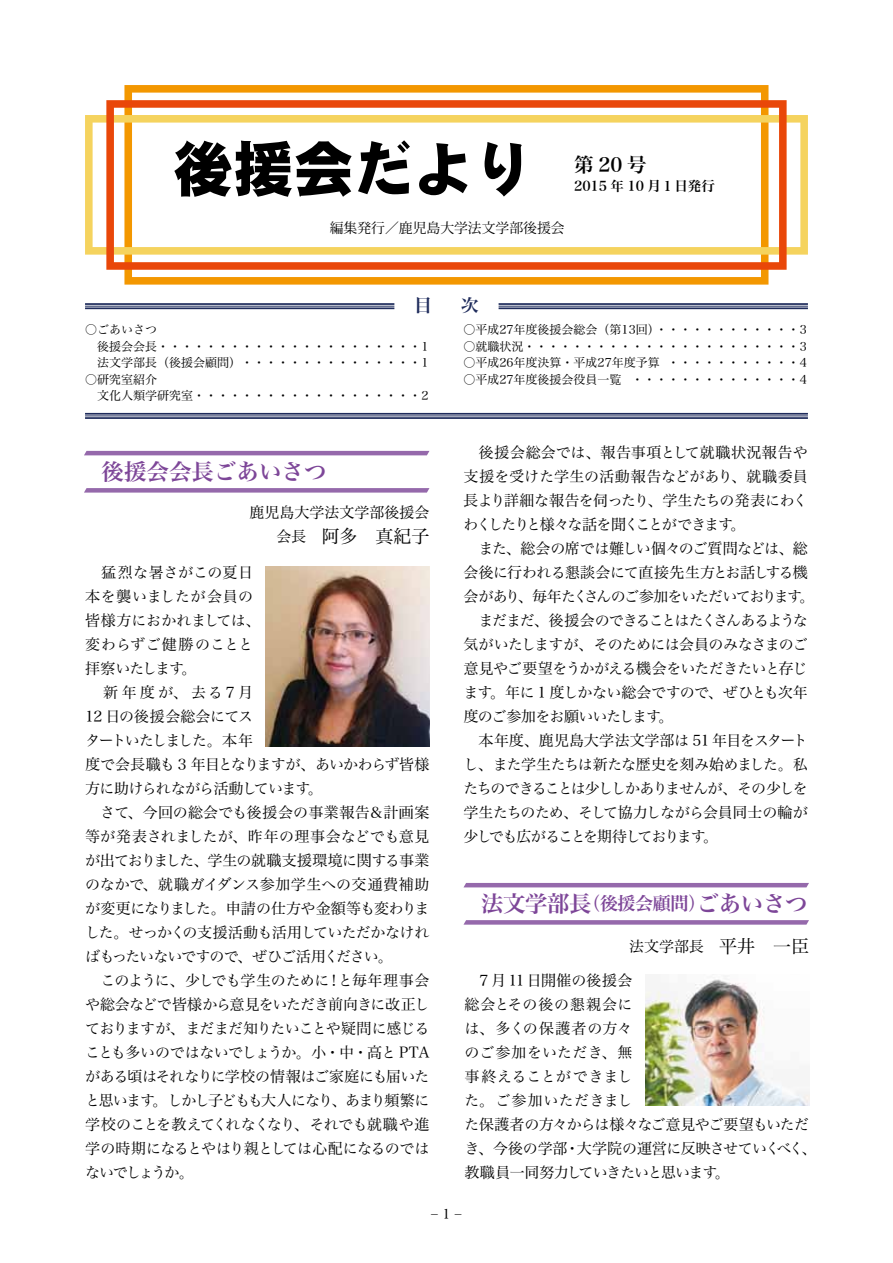
<style>
.page{position:relative;width:893px;height:1263px;background:#fff}
.page>*{position:absolute;margin:0;border:0;box-sizing:border-box;transform-origin:0 0}
.t1{font:22.5px "Hira Min Pro W6";letter-spacing:-.02em;color:#7d4698}
.t2{font:22.5px "Hira Min Pro W6";color:#7d4698}
.t3{font:19.5px "Hira Min Pro W6";color:#000}
.t4{font:18px "Hira Min Pro W3";color:#000}
.t5{font:18px "Hira Min Pro W6";color:#1f2c5c}
.t6{font:15px/24px "Hira Min Pro W3";letter-spacing:-.035em;color:#000}
.t7{font:15px/24px "Hira Min Pro W3";letter-spacing:-.005em;color:#000}
.t8{font:15px "Hira Min Pro W3";color:#000}
.t9{font:13.8px "Koz Min Std";color:#000}
.t10{font:13.5px "Hira Min Pro W6";color:#000}
.t11{font:13.5px "Hira Min Pro W3";color:#000}
.t12{font:12px/16.5px "Hira Min Pro W3";color:#000}
.s1{font-size:15px}
.s2{font-size:18px}
</style>
<div class="page">
<svg style="left:84px;top:451px;width:345px;height:4px"></svg>
<svg style="left:464px;top:883px;width:345px;height:4px"></svg>
<svg style="left:84px;top:488px;width:345px;height:5px;background:#9f78b3"></svg>
<svg style="left:463px;top:920px;width:346px;height:5px;background:#a078b3"></svg>
<img style="left:266px;top:566px;width:163px;height:180px">
<img style="left:645px;top:976px;width:164px;height:129px">
<svg style="left:124px;top:85px;width:644px;height:200px"></svg>
<svg style="left:85px;top:115px;width:723px;height:140px"></svg>
<svg style="left:106px;top:100px;width:681px;height:170px"></svg>
<svg style="left:174px;top:140px;width:178px;height:57px"></svg>
<svg style="left:358px;top:140px;width:52px;height:54px"></svg>
<svg style="left:419px;top:143px;width:49px;height:52px"></svg>
<svg style="left:485px;top:142px;width:37px;height:55px"></svg>
<hr style="left:85px;top:307px;width:309px;height:2px;background:#1f2c5c">
<hr style="left:85px;top:306px;width:309px;height:1px;background:#1f2c5c">
<hr style="left:85px;top:303px;width:309px;height:2px;background:#1f2c5c">
<hr style="left:499px;top:307px;width:309px;height:2px;background:#1f2c5c">
<hr style="left:499px;top:306px;width:309px;height:1px;background:#1f2c5c">
<hr style="left:499px;top:303px;width:309px;height:2px;background:#1f2c5c">
<hr style="left:85px;top:417px;width:723px;height:2px;background:#1f2c5c">
<hr style="left:85px;top:415px;width:723px;height:1px;background:#1f2c5c">
<hr style="left:85px;top:413px;width:723px;height:2px;background:#1f2c5c">
<h2 class="t3" style="left:574px;top:148px;width:74px">第20号</h2>
<p class="t10" style="left:574px;top:174px;width:142px">2015 年 10 月１日発行</p>
<p class="t9" style="left:330px;top:220px;width:236px">編集発行／鹿児島大学法文学部後援会</p>
<p class="t5" style="left:414px;top:289px;width:66px">目　次</p>
<p class="t12" style="left:97px;top:321px;width:333px;text-indent:-12px">○ごあいさつ<br>後援会会長・・・・・・・・・・・・・・・・・・・・・・1法文学部長（後援会顧問）・・・・・・・・・・・・・・・1</p>
<p class="t12" style="left:97px;top:370px;width:333px;text-indent:-12px">○研究室紹介<br>文化人類学研究室・・・・・・・・・・・・・・・・・・・2</p>
<p class="t12" style="left:463px;top:321px;width:345px">○平成27年度後援会総会（第13回）・・・・・・・・・・・・3</p>
<p class="t12" style="left:463px;top:337px;width:345px">○就職状況・・・・・・・・・・・・・・・・・・・・・・・3</p>
<p class="t12" style="left:463px;top:354px;width:345px">○平成26年度決算・平成27年度予算 ・・・・・・・・・・・4</p>
<p class="t12" style="left:463px;top:370px;width:345px">○平成27年度後援会役員一覧 ・・・・・・・・・・・・・・4</p>
<h1 class="t2" style="left:102px;top:452px;width:226px">後援会会長ごあいさつ</h1>
<p class="t8" style="left:249px;top:500px;width:181px">鹿児島大学法文学部後援会</p>
<p class="t4" style="left:276px;top:521px;width:154px"><span class="s1">会長　</span>阿多　真紀子</p>
<p class="t6" style="left:85px;top:559px;width:346px">　猛烈な暑さがこの夏日<br>本を襲いましたが会員の<br>皆様方におかれましては、<br>変わらずご健勝のことと<br>拝察いたします。<br>　新年度が、去る7月<br>12 日の後援会総会にてス<br>タートいたしました。本年<br>度で会長職も 3 年目となりますが、あいかわらず皆様方に助けられながら活動しています。<br>　さて、今回の総会でも後援会の事業報告＆計画案等が発表されましたが、昨年の理事会などでも意見が出ておりました、学生の就職支援環境に関する事業のなかで、就職ガイダンス参加学生への交通費補助が変更になりました。申請の仕方や金額等も変わりました。せっかくの支援活動も活用していただかなければもったいないですので、ぜひご活用ください。<br>　このように、少しでも学生のために！と毎年理事会や総会などで皆様から意見をいただき前向きに改正しておりますが、まだまだ知りたいことや疑問に感じることも多いのではないでしょうか。小・中・高と PTAがある頃はそれなりに学校の情報はご家庭にも届いたと思います。しかし子どもも大人になり、あまり頻繁に学校のことを教えてくれなくなり、それでも就職や進学の時期になるとやはり親としては心配になるのではないでしょうか。</p>
<p class="t6" style="left:463px;top:439px;width:352px">　後援会総会では、報告事項として就職状況報告や支援を受けた学生の活動報告などがあり、就職委員長より詳細な報告を伺ったり、学生たちの発表にわくわくしたりと様々な話を聞くことができます。<br>　また、総会の席では難しい個々のご質問などは、総会後に行われる懇談会にて直接先生方とお話しする機会があり、毎年たくさんのご参加をいただいております。　まだまだ、後援会のできることはたくさんあるような気がいたしますが、そのためには会員のみなさまのご意見やご要望をうかがえる機会をいただきたいと存じます。年に 1 度しかない総会ですので、ぜひとも次年度のご参加をお願いいたします。<br>　本年度、鹿児島大学法文学部は 51 年目をスタートし、また学生たちは新たな歴史を刻み始めました。私たちのできることは少ししかありませんが、その少しを学生たちのため、そして協力しながら会員同士の輪が少しでも広がることを期待しております。</p>
<h1 class="t1" style="left:481px;top:884px;width:328px">法文学部長<span class="s2">（後援会顧問）</span>ごあいさつ</h1>
<p class="t6" style="left:629px;top:933px;width:181px">法文学部長　<span class="s2">平井　一臣</span></p>
<p class="t7" style="left:465px;top:967px;width:353px">　7 月11日開催の後援会<br>総会とその後の懇親会に<br>は、多くの保護者の方々<br>のご参加をいただき、無<br>事終えることができまし<br>た。ご参加いただきまし<br>た保護者の方々からは様々なご意見やご要望もいただき、今後の学部・大学院の運営に反映させていくべく、教職員一同努力していきたいと思います。</p>
<p class="t11" style="left:431px;top:1202px;width:32px">– 1 –</p>
</div>
